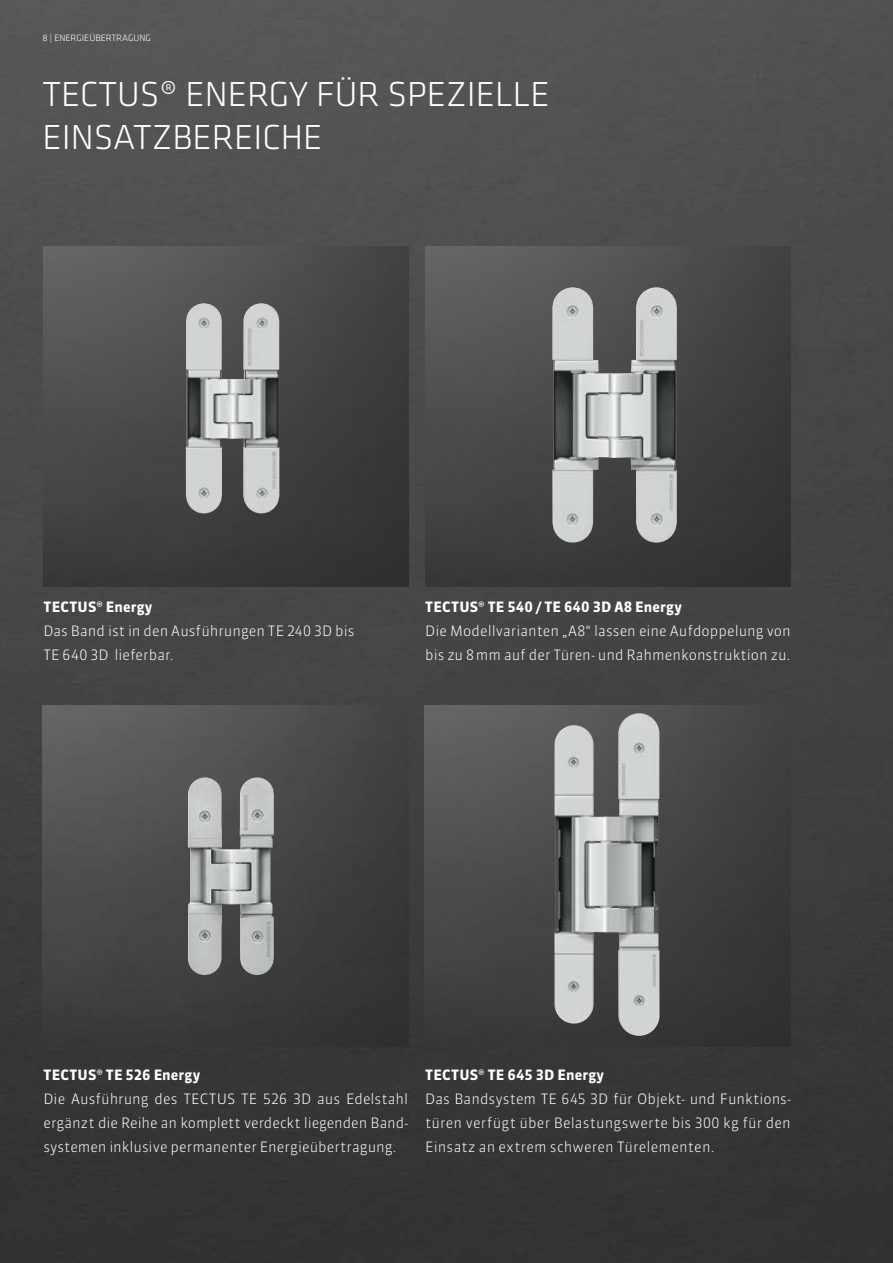
<style>
.page{position:relative;width:893px;height:1263px;background:#fff}
.page>*{position:absolute;margin:0;border:0;box-sizing:border-box;transform-origin:0 0}
.t1{font:300 36px/43.2px "Klavika Basic";color:#fff}
.t2{font:300 14.25px/24px "Simonswerk Sanuk";color:#fff}
.t3{font:700 14.25px "Simonswerk Sanuk";letter-spacing:.01em;color:#fff}
.t4{font:300 9.45px "Klavika Basic";color:#fff}
</style>
<div class="page">
<img style="left:0;top:0;width:893px;height:1263px">
<img style="left:43px;top:706px;width:365px;height:340px">
<img style="left:425px;top:706px;width:366px;height:340px">
<img style="left:188px;top:777px;width:87px;height:198px">
<img style="left:554px;top:713px;width:106px;height:323px">
<img style="left:43px;top:247px;width:365px;height:340px">
<img style="left:185px;top:303px;width:95px;height:210px">
<img style="left:426px;top:247px;width:365px;height:340px">
<img style="left:552px;top:287px;width:126px;height:256px">
<p class="t4" style="left:43px;top:32px;width:110px">8 | ENERGIEÜBERTRAGUNG</p>
<h1 class="t1" style="left:43px;top:72px;width:509px">TECTUS® ENERGY FÜR SPEZIELLE<br>EINSATZBEREICHE</h1>
<p class="t3" style="left:44px;top:598px;width:111px">TECTUS® Energy</p>
<p class="t2" style="left:43px;top:619px;width:312px">Das Band ist in den Ausführungen TE 240 3D bis<br>TE 640 3D lieferbar.</p>
<p class="t3" style="left:425px;top:598px;width:258px">TECTUS® TE 540 / TE 640 3D A8 Energy</p>
<p class="t2" style="left:425px;top:619px;width:367px">Die Modellvarianten „A8“ lassen eine Aufdoppelung von bis zu 8mm auf der Türen- und Rahmenkonstruktion zu.</p>
<p class="t3" style="left:44px;top:1066px;width:158px">TECTUS® TE 526 Energy</p>
<p class="t2" style="left:43px;top:1087px;width:366px;text-align:justify">Die Ausführung des TECTUS TE 526 3D aus Edelstahl ergänzt die Reihe an komplett verdeckt liegenden Band&shy;systemen inklusive permanenter Energieübertragung.</p>
<p class="t3" style="left:425px;top:1066px;width:180px">TECTUS® TE 645 3D Energy</p>
<p class="t2" style="left:425px;top:1087px;width:367px;text-align:justify">Das Bandsystem TE 645 3D für Objekt- und Funktions&shy;türen verfügt über Belastungswerte bis 300 kg für den Einsatz an extrem schweren Türelementen.</p>
</div>
